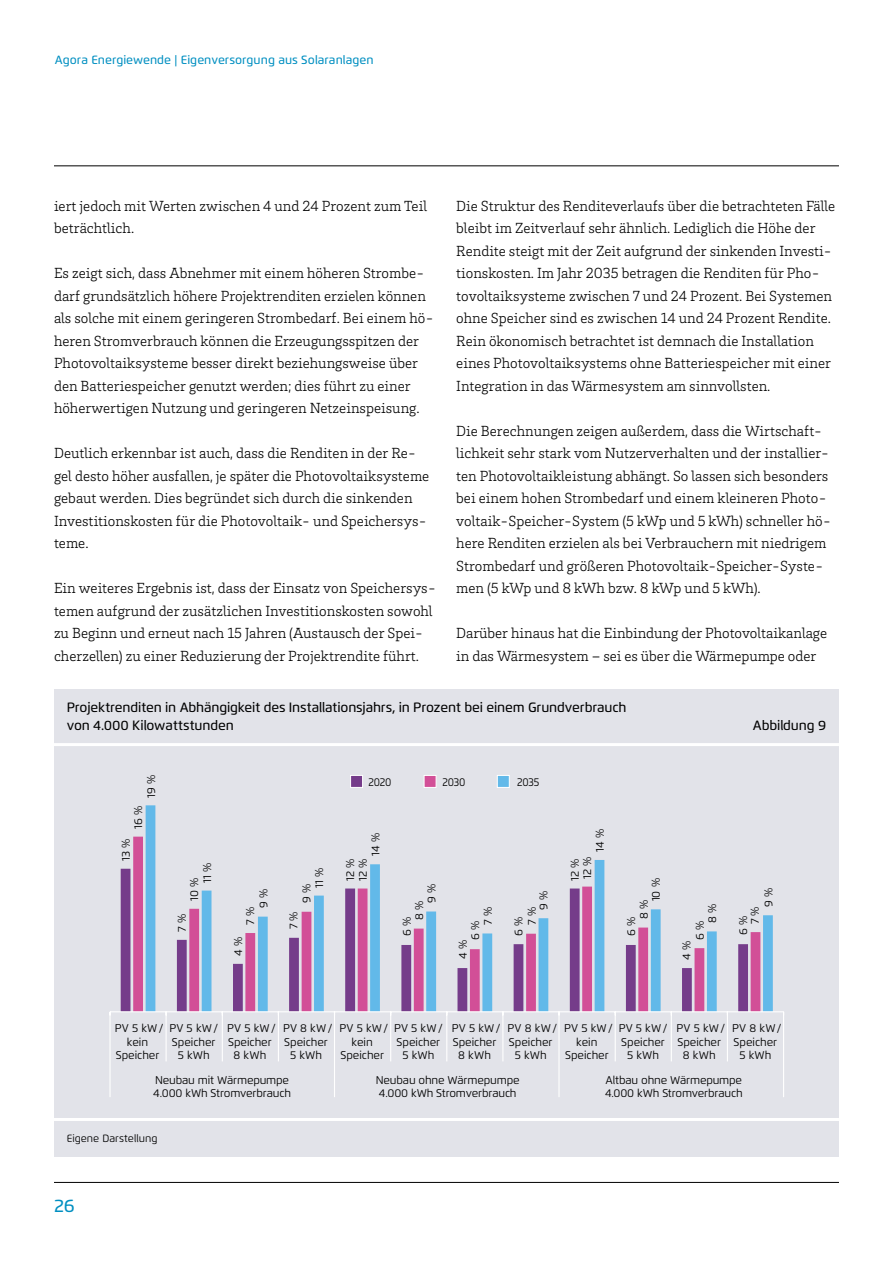
<style>
.page{position:relative;width:893px;height:1263px;background:#fff}
.page>*{position:absolute;margin:0;border:0;box-sizing:border-box;transform-origin:0 0}
.t1{font:500 18px "Flexo";color:#008fc1}
.t2{font:300 15px/22.5px "Brix Slab";color:#000}
.t3{font:500 13.5px/18px "Flexo";letter-spacing:-.01em;color:#000}
.t4{font:500 12px "Flexo";letter-spacing:.005em;color:#008fc1}
.t5{font:11.25px/13.5px "Flexo";color:#000;text-align:center}
.t6{font:11.25px "Flexo";color:#000;scale:.9 1}
.t7{font:10.5px "Flexo";color:#000}
</style>
<div class="page">
<hr style="left:54px;top:166px;width:785px;height:1px;background:#000">
<hr style="left:54px;top:1182px;width:785px;height:1px;background:#000">
<div style="left:54px;top:689px;width:785px;height:468px;background:#e2e3e9"></div>
<hr style="left:54px;top:743px;width:785px;height:3px;background:#fff">
<hr style="left:54px;top:1118px;width:785px;height:3px;background:#fff">
<svg style="left:133px;top:837px;width:13px;height:174px;fill:#d24f97"></svg>
<svg style="left:146px;top:805px;width:627px;height:206px"></svg>
<hr style="left:110px;top:1011px;width:674px;height:1px;background:#fff">
<hr style="left:109px;top:1012px;width:2px;height:49px;background:#fff">
<hr style="left:166px;top:1012px;width:1px;height:49px;background:#fff">
<hr style="left:222px;top:1012px;width:1px;height:49px;background:#fff">
<hr style="left:278px;top:1012px;width:1px;height:49px;background:#fff">
<hr style="left:334px;top:1012px;width:1px;height:49px;background:#fff">
<hr style="left:390px;top:1012px;width:1px;height:49px;background:#fff">
<hr style="left:446px;top:1012px;width:1px;height:49px;background:#fff">
<hr style="left:502px;top:1012px;width:1px;height:49px;background:#fff">
<hr style="left:558px;top:1012px;width:2px;height:49px;background:#fff">
<hr style="left:615px;top:1012px;width:1px;height:49px;background:#fff">
<hr style="left:671px;top:1012px;width:1px;height:49px;background:#fff">
<hr style="left:727px;top:1012px;width:1px;height:49px;background:#fff">
<hr style="left:783px;top:1012px;width:1px;height:49px;background:#fff">
<hr style="left:109px;top:1061px;width:2px;height:36px;background:#fff">
<hr style="left:334px;top:1061px;width:1px;height:36px;background:#fff">
<hr style="left:558px;top:1061px;width:2px;height:36px;background:#fff">
<hr style="left:783px;top:1061px;width:1px;height:36px;background:#fff">
<div style="left:350px;top:775px;width:13px;height:13px;background:#753c8a;border:1px solid #fff"></div>
<div style="left:424px;top:775px;width:12px;height:13px;background:#d24f97;border:1px solid #fff"></div>
<div style="left:497px;top:775px;width:13px;height:13px;background:#62b9e9;border:1px solid #fff"></div>
<p class="t4" style="left:55px;top:53px;width:320px">Agora Energiewende | Eigenversorgung aus Solaranlagen</p>
<p class="t2" style="left:456px;top:194px;width:380px">Die Struktur des Renditeverlaufs über die betrachteten Fälle bleibt im Zeitverlauf sehr ähnlich. Lediglich die Höhe der Rendite steigt mit der Zeit aufgrund der sinkenden Investi&shy;tionskosten. Im Jahr 2035 betragen die Renditen für Pho&shy;tovoltaiksysteme zwischen 7 und 24 Prozent. Bei Systemen ohne Speicher sind es zwischen 14 und 24 Prozent Rendite.<br>Rein ökonomisch betrachtet ist demnach die Installation eines Photovoltaiksystems ohne Batteriespeicher mit einer Integration in das Wärmesystem am sinnvollsten.</p>
<p class="t2" style="left:456px;top:419px;width:376px">Die Berechnungen zeigen außerdem, dass die Wirtschaft&shy;lichkeit sehr stark vom Nutzerverhalten und der installier&shy;ten Photovoltaikleistung abhängt. So lassen sich besonders bei einem hohen Strombedarf und einem kleineren Photo&shy;voltaik-Speicher-System (5 kWp und 5 kWh) schneller hö&shy;here Renditen erzielen als bei Verbrauchern mit niedrigem Strombedarf und größeren Photovoltaik-Speicher-Syste&shy;men (5 kWp und 8 kWh bzw. 8 kWp und 5 kWh).</p>
<p class="t2" style="left:456px;top:621px;width:372px">Darüber hinaus hat die Einbindung der Photovoltaikanlage in das Wärmesystem – sei es über die Wärmepumpe oder</p>
<p class="t3" style="left:67px;top:698px;width:561px">Projektrenditen in Abhängigkeit des Installationsjahrs, in Prozent bei einem Grundverbrauch von 4.000 Kilowattstunden</p>
<p class="t2" style="left:54px;top:194px;width:375px">iert jedoch mit Werten zwischen 4 und 24 Prozent zum Teil beträchtlich.</p>
<p class="t2" style="left:54px;top:261px;width:381px">Es zeigt sich, dass Abnehmer mit einem höheren Strombe&shy;darf grundsätzlich höhere Projektrenditen erzielen können als solche mit einem geringeren Strombedarf. Bei einem hö&shy;heren Stromverbrauch können die Erzeugungsspitzen der Photovoltaiksysteme besser direkt beziehungsweise über den Batteriespeicher genutzt werden; dies führt zu einer höherwertigen Nutzung und geringeren Netzeinspeisung.</p>
<p class="t2" style="left:54px;top:441px;width:377px">Deutlich erkennbar ist auch, dass die Renditen in der Re&shy;gel desto höher ausfallen, je später die Photovoltaiksysteme gebaut werden. Dies begründet sich durch die sinkenden Investitionskosten für die Photovoltaik- und Speichersys&shy;teme.</p>
<p class="t2" style="left:54px;top:576px;width:384px">Ein weiteres Ergebnis ist, dass der Einsatz von Speichersys&shy;temen aufgrund der zusätzlichen Investitionskosten sowohl zu Beginn und erneut nach 15 Jahren (Austausch der Spei&shy;cherzellen) zu einer Reduzierung der Projektrendite führt.</p>
<p class="t3" style="left:753px;top:716px;width:75px">Abbildung 9</p>
<p class="t5" style="left:145px;top:798px;width:25px;rotate:-90deg">19 %</p>
<p class="t5" style="left:132px;top:829px;width:25px;rotate:-90deg">16 %</p>
<p class="t5" style="left:119px;top:861px;width:24px;rotate:-90deg">13 %</p>
<p class="t5" style="left:188px;top:883px;width:22px;text-align:left;text-indent:-18px;rotate:-90deg">10 %<br>11 %</p>
<p class="t5" style="left:175px;top:931px;width:20px;rotate:-90deg">7 %</p>
<p class="t5" style="left:244px;top:908px;width:21px;text-align:left;text-indent:-17px;rotate:-90deg">7 %<br>9 %</p>
<p class="t5" style="left:232px;top:956px;width:21px;rotate:-90deg">4 %</p>
<p class="t6" style="left:368px;top:775px;width:27px">2020</p>
<p class="t6" style="left:442px;top:775px;width:27px">2030</p>
<p class="t6" style="left:517px;top:775px;width:26px">2035</p>
<p class="t5" style="left:369px;top:856px;width:25px;rotate:-90deg">14 %</p>
<p class="t5" style="left:300px;top:888px;width:22px;line-height:12.8px;text-align:left;text-indent:-15px;rotate:-90deg">9 %<br>11 %</p>
<p class="t5" style="left:344px;top:881px;width:24px;line-height:12.8px;text-align:left;rotate:-90deg">12 %<br>12 %</p>
<p class="t5" style="left:287px;top:929px;width:20px;rotate:-90deg">7 %</p>
<p class="t5" style="left:425px;top:903px;width:21px;rotate:-90deg">9 %</p>
<p class="t5" style="left:412px;top:920px;width:21px;rotate:-90deg">8 %</p>
<p class="t5" style="left:400px;top:936px;width:21px;rotate:-90deg">6 %</p>
<p class="t5" style="left:537px;top:910px;width:21px;rotate:-90deg">9 %</p>
<p class="t5" style="left:481px;top:925px;width:20px;rotate:-90deg">7 %</p>
<p class="t5" style="left:512px;top:925px;width:20px;text-align:left;text-indent:-10px;rotate:-90deg">6 %<br>7 %</p>
<p class="t5" style="left:468px;top:940px;width:21px;rotate:-90deg">6 %</p>
<p class="t5" style="left:456px;top:959px;width:21px;rotate:-90deg">4 %</p>
<p class="t5" style="left:593px;top:852px;width:25px;rotate:-90deg">14 %</p>
<p class="t5" style="left:569px;top:881px;width:26px;line-height:12.3px;text-align:left;rotate:-90deg">12 %<br>12 %</p>
<p class="t5" style="left:649px;top:901px;width:25px;rotate:-90deg">10 %</p>
<p class="t5" style="left:637px;top:919px;width:21px;rotate:-90deg">8 %</p>
<p class="t5" style="left:624px;top:936px;width:21px;rotate:-90deg">6 %</p>
<p class="t5" style="left:762px;top:907px;width:21px;rotate:-90deg">9 %</p>
<p class="t5" style="left:694px;top:923px;width:21px;line-height:12.3px;text-align:left;text-indent:-17px;rotate:-90deg">6 %<br>8 %</p>
<p class="t5" style="left:737px;top:924px;width:20px;line-height:11.9px;text-align:left;text-indent:-11px;rotate:-90deg">6 %<br>7 %</p>
<p class="t5" style="left:680px;top:959px;width:21px;rotate:-90deg">4 %</p>
<p class="t5" style="left:115px;top:1022px;width:50px">PV 5 kW / kein<br>Speicher</p>
<p class="t5" style="left:169px;top:1022px;width:50px">PV 5 kW /<br>Speicher<br>5 kWh</p>
<p class="t5" style="left:227px;top:1022px;width:50px">PV 5 kW /<br>Speicher<br>8 kWh</p>
<p class="t5" style="left:283px;top:1022px;width:51px">PV 8 kW /<br>Speicher<br>5 kWh</p>
<p class="t5" style="left:339px;top:1022px;width:50px">PV 5 kW / kein<br>Speicher</p>
<p class="t5" style="left:394px;top:1022px;width:50px">PV 5 kW /<br>Speicher<br>5 kWh</p>
<p class="t5" style="left:452px;top:1022px;width:50px">PV 5 kW /<br>Speicher<br>8 kWh</p>
<p class="t5" style="left:508px;top:1022px;width:51px">PV 8 kW /<br>Speicher<br>5 kWh</p>
<p class="t5" style="left:564px;top:1022px;width:50px">PV 5 kW / kein<br>Speicher</p>
<p class="t5" style="left:619px;top:1022px;width:50px">PV 5 kW /<br>Speicher<br>5 kWh</p>
<p class="t5" style="left:676px;top:1022px;width:50px">PV 5 kW /<br>Speicher<br>8 kWh</p>
<p class="t5" style="left:732px;top:1022px;width:51px">PV 8 kW /<br>Speicher<br>5 kWh</p>
<p class="t5" style="left:153px;top:1073px;width:139px;text-align:left">Neubau mit Wärmepumpe<br>4.000 kWh Stromverbrauch</p>
<p class="t5" style="left:376px;top:1073px;width:145px;text-align:left">Neubau ohne Wärmepumpe<br>4.000 kWh Stromverbrauch</p>
<p class="t5" style="left:605px;top:1073px;width:139px;text-align:left">Altbau ohne Wärmepumpe<br>4.000 kWh Stromverbrauch</p>
<p class="t7" style="left:67px;top:1132px;width:92px">Eigene Darstellung</p>
<p class="t1" style="left:54px;top:1195px;width:22px">26</p>
</div>
